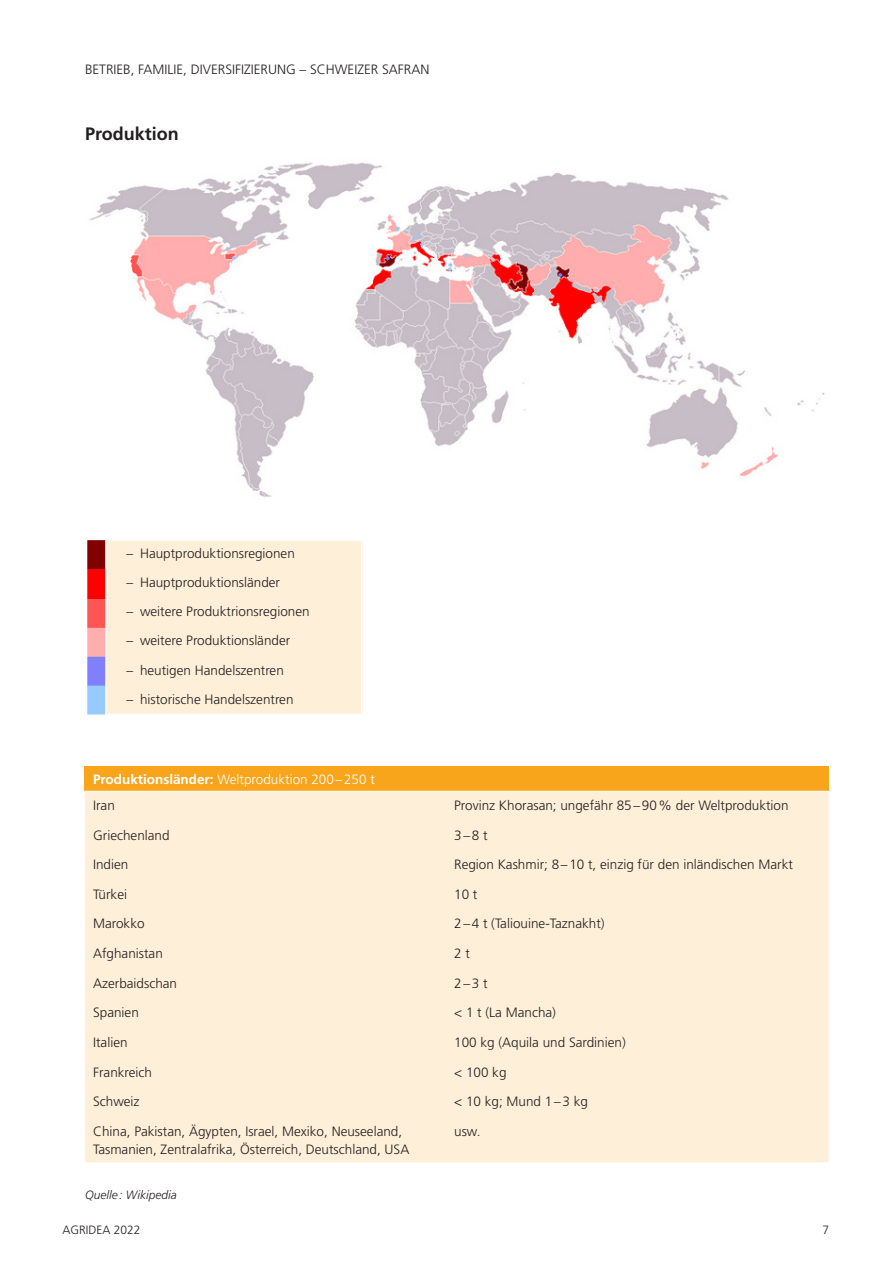
<style>
.page{position:relative;width:893px;height:1263px;background:#fff}
.page>*{position:absolute;margin:0;border:0;box-sizing:border-box;transform-origin:0 0}
.Überschrift_2_nach_1{font:700 18px "Frutiger LT Pro";color:#231f20}
.t1{font:300 13.5px/18px "Frutiger LT Pro";color:#231f20}
.t2{font:300 13.5px "Frutiger LT Pro";color:#fff}
.Legende_Quelle_Fussn{font:italic 300 12px "Frutiger LT Pro";color:#231f20}
.t3{font:300 12px "Frutiger LT Pro";color:#231f20}
.s1{font-weight:700}
</style>
<div class="page">
<img style="left:89px;top:162px;width:736px;height:336px">
<img style="left:87px;top:540px;width:19px;height:175px">
<div style="left:85px;top:766px;width:744px;height:25px;background:#f9a51b"></div>
<div style="left:85px;top:792px;width:744px;height:370px;background:#feefd8"></div>
<div style="left:106px;top:540px;width:256px;height:174px;background:#feefd8;border:1px solid #fff"></div>
<p class="t1" style="left:85px;top:60px;width:346px">BETRIEB, FAMILIE, DIVERSIFIZIERUNG – SCHWEIZER SAFRAN</p>
<p class="Überschrift_2_nach_1" style="left:85px;top:123px;width:95px">Produktion</p>
<p class="t1" style="left:127px;top:544px;width:170px">– Hauptproduktionsregionen</p>
<p class="t1" style="left:127px;top:573px;width:155px">– Hauptproduktionsländer</p>
<p class="t1" style="left:127px;top:602px;width:185px">– weitere Produktrionsregionen</p>
<p class="t1" style="left:127px;top:632px;width:165px">– weitere Produktionsländer</p>
<p class="t1" style="left:127px;top:661px;width:159px">– heutigen Handelszentren</p>
<p class="t1" style="left:127px;top:690px;width:169px">– historische Handelszentren</p>
<p class="t2" style="left:93px;top:771px;width:283px"><span class="s1">Produktionsländer:</span> Weltproduktion 200–250 t</p>
<p class="t1" style="left:93px;top:796px;width:23px">Iran</p>
<p class="t1" style="left:454px;top:796px;width:336px">Provinz Khorasan; ungefähr 85–90% der Weltproduktion</p>
<p class="t1" style="left:93px;top:826px;width:78px">Griechenland</p>
<p class="t1" style="left:454px;top:826px;width:35px">3–8 t</p>
<p class="t1" style="left:93px;top:855px;width:37px">Indien</p>
<p class="t1" style="left:454px;top:855px;width:340px">Region Kashmir; 8–10 t, einzig für den inländischen Markt</p>
<p class="t1" style="left:93px;top:885px;width:36px">Türkei</p>
<p class="t1" style="left:454px;top:885px;width:25px">10 t</p>
<p class="t1" style="left:93px;top:915px;width:53px">Marokko</p>
<p class="t1" style="left:454px;top:915px;width:152px">2–4 t (Taliouine-Taznakht)</p>
<p class="t1" style="left:93px;top:944px;width:71px">Afghanistan</p>
<p class="t1" style="left:454px;top:944px;width:17px">2 t</p>
<p class="t1" style="left:93px;top:974px;width:86px">Azerbaidschan</p>
<p class="t1" style="left:454px;top:974px;width:35px">2–3 t</p>
<p class="t1" style="left:93px;top:1004px;width:47px">Spanien</p>
<p class="t1" style="left:454px;top:1004px;width:103px">&lt; 1 t (La Mancha)</p>
<p class="t1" style="left:93px;top:1033px;width:36px">Italien</p>
<p class="t1" style="left:454px;top:1033px;width:173px">100 kg (Aquila und Sardinien)</p>
<p class="t1" style="left:93px;top:1063px;width:60px">Frankreich</p>
<p class="t1" style="left:454px;top:1063px;width:54px">&lt; 100 kg</p>
<p class="t1" style="left:93px;top:1093px;width:48px">Schweiz</p>
<p class="t1" style="left:454px;top:1093px;width:135px">&lt; 10 kg; Mund 1–3 kg</p>
<p class="t1" style="left:93px;top:1122px;width:318px">China, Pakistan, Ägypten, Israel, Mexiko, Neuseeland,<br>Tasmanien, Zentralafrika, Österreich, Deutschland, USA</p>
<p class="t1" style="left:454px;top:1122px;width:28px">usw.</p>
<p class="Legende_Quelle_Fussn" style="left:85px;top:1188px;width:93px">Quelle: Wikipedia</p>
<p class="t3" style="left:62px;top:1222px;width:80px">AGRIDEA 2022</p>
<p class="t3" style="left:822px;top:1222px;width:8px">7</p>
</div>
